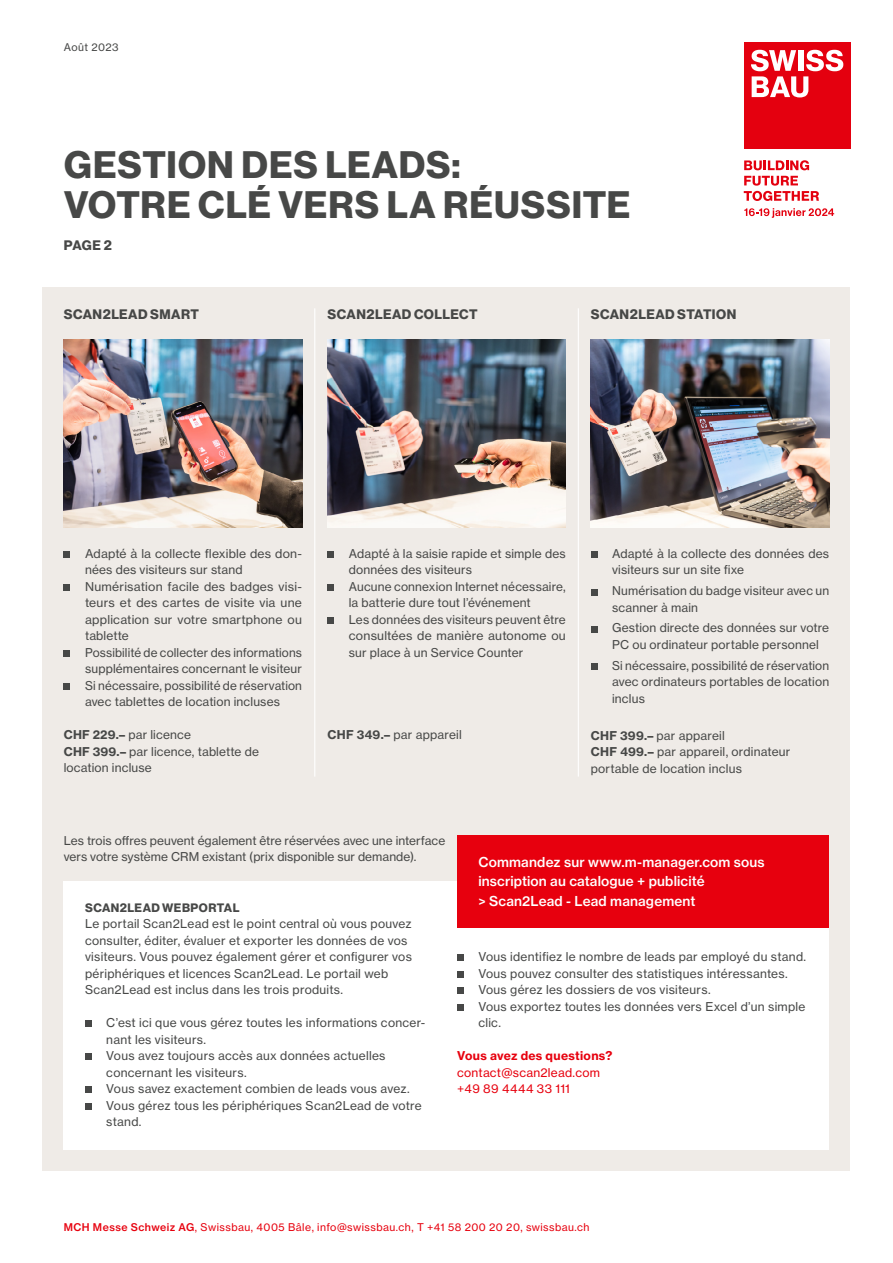
<style>
.page{position:relative;width:893px;height:1263px;background:#fff}
.page>*{position:absolute;margin:0;border:0;box-sizing:border-box;transform-origin:0 0}
.t1{font:37.5px/40.5px "N Haas Grotesk DS Pro 75 Bd";letter-spacing:.025em;color:#474847}
.t2{font:13.5px/19.5px "N Haas Grotesk TX Pro 65 Md";letter-spacing:.01em;color:#fff}
.t3{font:13.5px "N Haas Grotesk DS Pro 75 Bd";letter-spacing:.03em;color:#474847}
.t4{font:12px/16.5px "N Haas Grotesk TX Pro 55 Rg";letter-spacing:.015em;color:#474847}
.t5{font:12px/16.5px "N Haas Grotesk TX Pro 55 Rg";letter-spacing:.025em;color:#e7000e}
.t6{font:12px "N Haas Grotesk TX Pro 75 Bd";letter-spacing:.025em;color:#e7000e}
.t7{font:12px "N Haas Grotesk DS Pro 75 Bd";letter-spacing:.035em;color:#474847}
.t8{font:10.5px "N Haas Grotesk TX Pro 55 Rg";letter-spacing:.045em;color:#e7000e}
.t9{font:10.5px "N Haas Grotesk TX Pro 55 Rg";letter-spacing:.04em;color:#474847}
.s1{font-family:"N Haas Grotesk TX Pro 75 Bd"}
.s2{font-family:"N Haas Grotesk TX Pro 65 Md"}
</style>
<div class="page">
<div style="left:744px;top:43px;width:107px;height:106px;background:#e4000f"></div>
<svg style="left:744px;top:160px;width:65px;height:10px"></svg>
<svg style="left:744px;top:176px;width:75px;height:25px"></svg>
<svg style="left:751px;top:50px;width:92px;height:47px"></svg>
<svg style="left:744px;top:208px;width:90px;height:10px"></svg>
<div style="left:43px;top:287px;width:807px;height:884px;background:#efebe7"></div>
<div style="left:64px;top:551px;width:6px;height:7px;background:#474847"></div>
<div style="left:64px;top:584px;width:6px;height:7px;background:#474847"></div>
<div style="left:64px;top:650px;width:6px;height:7px;background:#474847"></div>
<div style="left:64px;top:683px;width:6px;height:7px;background:#474847"></div>
<div style="left:328px;top:551px;width:6px;height:7px;background:#474847"></div>
<div style="left:328px;top:584px;width:6px;height:7px;background:#474847"></div>
<div style="left:328px;top:617px;width:6px;height:7px;background:#474847"></div>
<div style="left:591px;top:551px;width:6px;height:7px;background:#474847"></div>
<svg style="left:591px;top:589px;width:6px;height:6px"></svg>
<svg style="left:591px;top:626px;width:6px;height:6px"></svg>
<div style="left:591px;top:663px;width:6px;height:7px;background:#474847"></div>
<hr style="left:314px;top:308px;width:1px;height:469px;background:#fff">
<hr style="left:578px;top:308px;width:1px;height:469px;background:#fff">
<div style="left:64px;top:881px;width:765px;height:269px;background:#fff"></div>
<svg style="left:85px;top:1021px;width:6px;height:6px"></svg>
<svg style="left:85px;top:1054px;width:6px;height:6px"></svg>
<svg style="left:85px;top:1087px;width:6px;height:6px"></svg>
<svg style="left:85px;top:1103px;width:6px;height:6px"></svg>
<svg style="left:457px;top:955px;width:6px;height:6px"></svg>
<svg style="left:457px;top:971px;width:6px;height:6px"></svg>
<svg style="left:457px;top:988px;width:6px;height:6px"></svg>
<svg style="left:457px;top:1004px;width:6px;height:6px"></svg>
<div style="left:457px;top:835px;width:372px;height:92px;background:#e7000e"></div>
<img style="left:64px;top:340px;width:238px;height:187px">
<img style="left:328px;top:340px;width:238px;height:187px">
<img style="left:591px;top:340px;width:238px;height:187px">
<p class="t9" style="left:64px;top:40px;width:56px">Août 2023</p>
<h1 class="t1" style="left:64px;top:145px;width:568px">GESTION DES LEADS:<br>VOTRE CLÉ VERS LA RÉUSSITE</h1>
<p class="t3" style="left:64px;top:237px;width:50px">PAGE 2</p>
<p class="t3" style="left:64px;top:306px;width:137px">SCAN2LEAD SMART</p>
<p class="t3" style="left:328px;top:306px;width:151px">SCAN2LEAD COLLECT</p>
<p class="t3" style="left:591px;top:306px;width:147px">SCAN2LEAD STATION</p>
<p class="t4" style="left:85px;top:545px;width:219px">Adapté à la collecte flexible des don&shy;nées des visiteurs sur stand Numérisation facile des badges visi&shy;teurs et des cartes de visite via une application sur votre smartphone ou tablette<br>Possibilité de collecter des informations supplémentaires concernant le visiteur Si nécessaire, possibilité de réservation avec tablettes de location incluses</p>
<p class="t4" style="left:64px;top:727px;width:197px"><span class="s1">CHF 229.–</span> par licence<br><span class="s1">CHF 399.–</span> par licence, tablette de location incluse</p>
<p class="t4" style="left:349px;top:545px;width:218px">Adapté à la saisie rapide et simple des données des visiteurs<br>Aucune connexion Internet nécessaire, la batterie dure tout l’événement<br>Les données des visiteurs peuvent être consultées de manière autonome ou sur place à un Service Counter</p>
<p class="t4" style="left:328px;top:727px;width:136px"><span class="s1">CHF 349.–</span> par appareil</p>
<p class="t4" style="left:612px;top:545px;width:219px">Adapté à la collecte des données des visiteurs sur un site fixe</p>
<p class="t4" style="left:612px;top:582px;width:219px">Numérisation du badge visiteur avec un scanner à main</p>
<p class="t4" style="left:612px;top:620px;width:219px">Gestion directe des données sur votre<br>PC ou ordinateur portable personnel</p>
<p class="t4" style="left:612px;top:657px;width:219px;text-align:justify">Si nécessaire, possibilité de réservation avec ordinateurs portables de location inclus</p>
<p class="t4" style="left:591px;top:727px;width:201px"><span class="s1">CHF 399.–</span> par appareil<br><span class="s1">CHF 499.–</span> par appareil, ordinateur portable de location inclus</p>
<p class="t4" style="left:64px;top:832px;width:383px">Les trois offres peuvent également être réservées avec une interface vers votre système CRM existant (prix disponible sur demande).</p>
<p class="t7" style="left:85px;top:900px;width:156px">SCAN2LEAD WEBPORTAL</p>
<p class="t4" style="left:85px;top:915px;width:328px">Le portail Scan2Lead est le point central où vous pouvez consulter, éditer, évaluer et exporter les données de vos visiteurs. Vous pouvez également gérer et configurer vos périphériques et licences Scan2Lead. Le portail web Scan2Lead est inclus dans les trois produits.</p>
<p class="t4" style="left:106px;top:1014px;width:321px">C’est ici que vous gérez toutes les informations concer&shy;nant les visiteurs.<br>Vous avez toujours accès aux données actuelles concernant les visiteurs.<br>Vous savez exactement combien de leads vous avez.<br>Vous gérez tous les périphériques Scan2Lead de votre stand.</p>
<p class="t2" style="left:478px;top:852px;width:288px">Commandez sur www.m-manager.com sous inscription au catalogue + publicité<br>&gt; Scan2Lead - Lead management</p>
<p class="t4" style="left:478px;top:948px;width:329px">Vous identifiez le nombre de leads par employé du stand.<br>Vous pouvez consulter des statistiques intéressantes.<br>Vous gérez les dossiers de vos visiteurs.<br>Vous exportez toutes les données vers Excel d’un simple clic.</p>
<p class="t6" style="left:457px;top:1048px;width:157px">Vous avez des questions?</p>
<p class="t5" style="left:457px;top:1064px;width:145px">contact@scan2lead.com +49 89 4444 33 111</p>
<p class="t8" style="left:64px;top:1220px;width:527px"><span class="s2">MCH Messe Schweiz AG</span>, Swissbau, 4005 Bâle, info@swissbau.ch, T +41 58 200 20 20, swissbau.ch</p>
</div>
